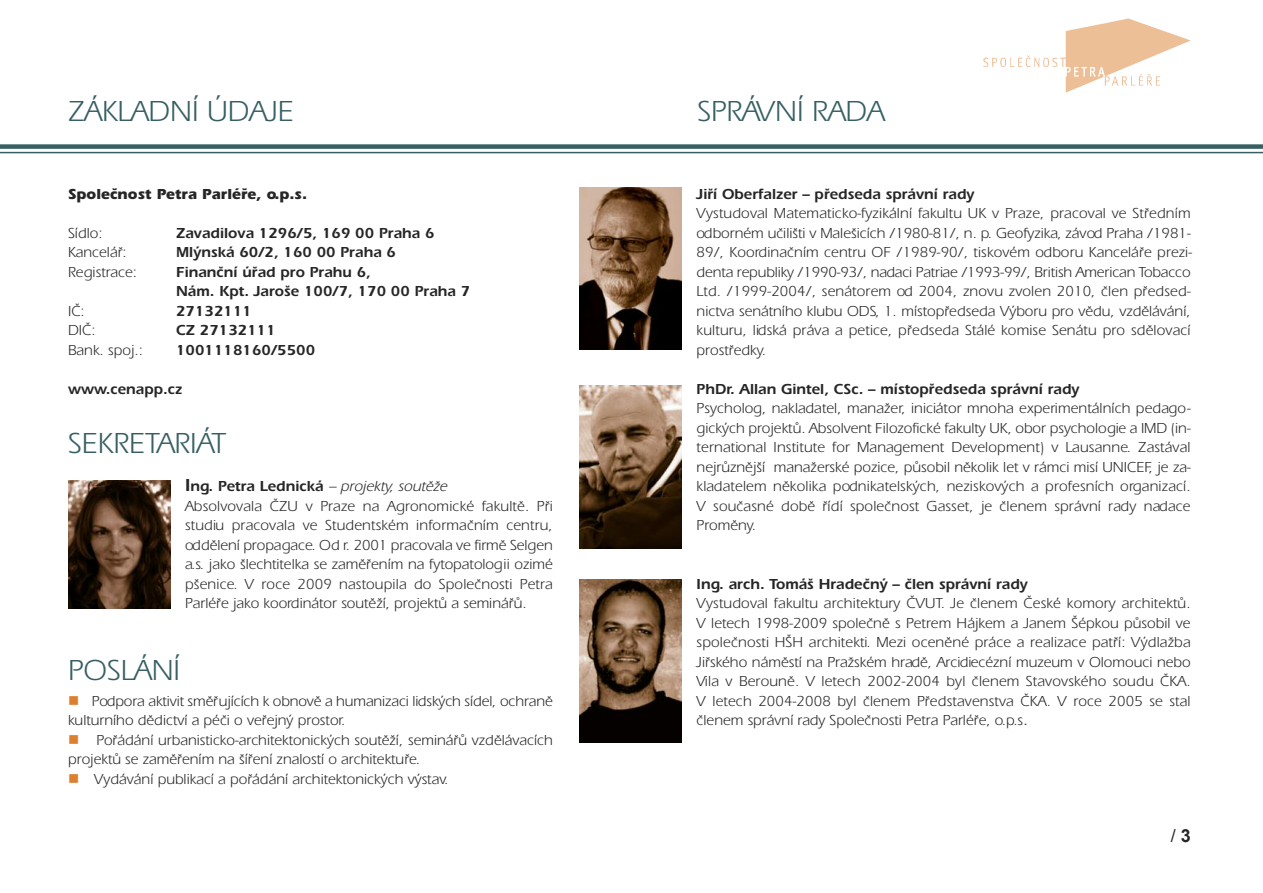
<style>
.page{position:relative;width:1263px;height:893px;background:#fff}
.page>*{position:absolute;margin:0;border:0;box-sizing:border-box;transform-origin:0 0}
.t1{font:30px "Expect CE";color:#375f63}
.t2{font:18px "Arial";color:#272627}
.t3{font:15px/19.5px "Expect CE";color:#272627}
.t4{font:15px/19.5px "Expect Black CE";color:#272627}
.t5{font:700 15px "Expect CE";color:#272627}
.s1{font-family:"Expect Black CE";font-size:18px}
.s2{font-family:"Expect Black CE"}
.s3{font-style:italic}
.s4{color:#dc7f2f}
.s5{font-size:18px}
.s6{font-weight:700}
</style>
<div class="page">
<img style="left:580px;top:187px;width:102px;height:163px">
<img style="left:580px;top:385px;width:102px;height:163px">
<img style="left:580px;top:579px;width:102px;height:163px">
<div style="left:0;top:144px;width:1263px;height:5px;background:#375f63"></div>
<hr style="left:0;top:152px;width:1263px;height:1px;background:#375f63">
<img style="left:983px;top:18px;width:208px;height:75px">
<img style="left:68px;top:480px;width:102px;height:128px">
<h1 class="t1" style="left:68px;top:101px;width:227px">ZÁKLADNÍ ÚDAJE</h1>
<h1 class="t1" style="left:697px;top:101px;width:189px">SPRÁVNÍ RADA</h1>
<p class="t5" style="left:68px;top:189px;width:241px">Společnost Petra Parléře, o.p.s.</p>
<p class="t3" style="left:68px;top:224px;width:36px">Sídlo:</p>
<p class="t4" style="left:176px;top:224px;width:260px">Zavadilova 1296/5, 169 00 Praha 6</p>
<p class="t3" style="left:68px;top:244px;width:60px">Kancelář:</p>
<p class="t4" style="left:176px;top:244px;width:221px">Mlýnská 60/2, 160 00 Praha 6</p>
<p class="t3" style="left:68px;top:263px;width:71px">Registrace:</p>
<p class="t4" style="left:176px;top:263px;width:296px">Finanční úřad pro Prahu 6,<br>Nám. Kpt. Jaroše 100/7, 170 00 Praha 7</p>
<p class="t3" style="left:68px;top:302px;width:18px">IČ:</p>
<p class="t4" style="left:176px;top:302px;width:77px">27132111</p>
<p class="t3" style="left:68px;top:322px;width:29px">DIČ:</p>
<p class="t4" style="left:176px;top:322px;width:101px">CZ 27132111</p>
<p class="t3" style="left:68px;top:341px;width:76px">Bank. spoj.:</p>
<p class="t4" style="left:176px;top:341px;width:141px">1001118160/5500</p>
<p class="t4" style="left:68px;top:380px;width:116px">www.cenapp.cz</p>
<h1 class="t1" style="left:68px;top:433px;width:159px">SEKRETARIÁT</h1>
<p class="t3" style="left:185px;top:478px;width:369px"><span class="s1">I</span><span class="s2">ng. Petra Lednická</span> <span class="s3">–projekty,soutěže<br></span>Absolvovala ČZU v Praze na Agronomické fakultě. Při studiu pracovala ve Studentském informačním centru, oddělení propagace. Od r. 2001 pracovala ve firmě Selgen a.s. jako šlechtitelka se zaměřením na fytopatologii ozimé pšenice. V roce 2009 nastoupila do Společnosti Petra Parléře jako koordinátor soutěží, projektů a seminářů.</p>
<h1 class="t1" style="left:68px;top:660px;width:114px">POSLÁNÍ</h1>
<p class="t3" style="left:68px;top:692px;width:486px"><span class="s4">■</span> Podpora aktivit směřujících k obnově a humanizaci lidských sídel, ochraně kulturního dědictví a péči o veřejný prostor.</p>
<p class="t3" style="left:68px;top:731px;width:486px"><span class="s4">■</span> Pořádání urbanisticko-architektonických soutěží, seminářů vzdělávacích projektů se zaměřením na šíření znalostí o architektuře.</p>
<p class="t3" style="left:68px;top:770px;width:382px"><span class="s4">■</span> Vydávání publikací a pořádání architektonických výstav.</p>
<p class="t4" style="left:697px;top:185px;width:280px">Jiří Oberfalzer – předseda správní rady</p>
<p class="t3" style="left:697px;top:205px;width:497px;text-align:justify">Vystudoval Matematicko-fyzikální fakultu UK v Praze, pracoval ve Středním odborném učilišti v Malešicích /1980-81/, n. p. Geofyzika, závod Praha /1981- 89/, Koordinačním centru OF /1989-90/, tiskovém odboru Kanceláře prezi&shy;denta republiky /1990-93/, nadaci Patriae /1993-99/, British American Tobacco Ltd. /1999-2004/, senátorem od 2004, znovu zvolen 2010, člen předsed&shy;nictva senátního klubu ODS, 1. místopředseda Výboru pro vědu, vzdělávání, kulturu, lidská práva a petice, předseda Stálé komise Senátu pro sdělovací prostředky.</p>
<p class="t4" style="left:697px;top:380px;width:385px">PhDr. Allan Gintel, CSc. – místopředseda správní rady</p>
<p class="t3" style="left:697px;top:400px;width:495px;text-align:justify">Psycholog, nakladatel, manažer, iniciátor mnoha experimentálních pedago&shy;gických projektů. Absolvent Filozofické fakulty UK, obor psychologie a IMD (in&shy;ternational Institute for Management Development) v Lausanne. Zastával nejrůznější manažerské pozice, působil několik let v rámci misí UNICEF, je za&shy;kladatelem několika podnikatelských, neziskových a profesních organizací.<br>V současné době řídí společnost Gasset, je členem správní rady nadace Proměny.</p>
<p class="t4" style="left:697px;top:575px;width:333px">Ing. arch. Tomáš Hradečný – člen správní rady</p>
<p class="t3" style="left:697px;top:595px;width:495px;text-align:justify">Vystudoval fakultu architektury ČVUT. Je členem České komory architektů.<br>V letech 1998-2009 společně s Petrem Hájkem a Janem Šépkou působil ve společnosti HŠH architekti. Mezi oceněné práce a realizace patří: Výdlažba Jiřského náměstí na Pražském hradě, Arcidiecézní muzeum v Olomouci nebo Vila v Berouně. V letech 2002-2004 byl členem Stavovského soudu ČKA.<br>V letech 2004-2008 byl členem Představenstva ČKA. V roce 2005 se stal členem správní rady Společnosti Petra Parléře, o.p.s<span class="s5">.</span></p>
<p class="t2" style="left:1171px;top:826px;width:22px">/ <span class="s6">3</span></p>
</div>
